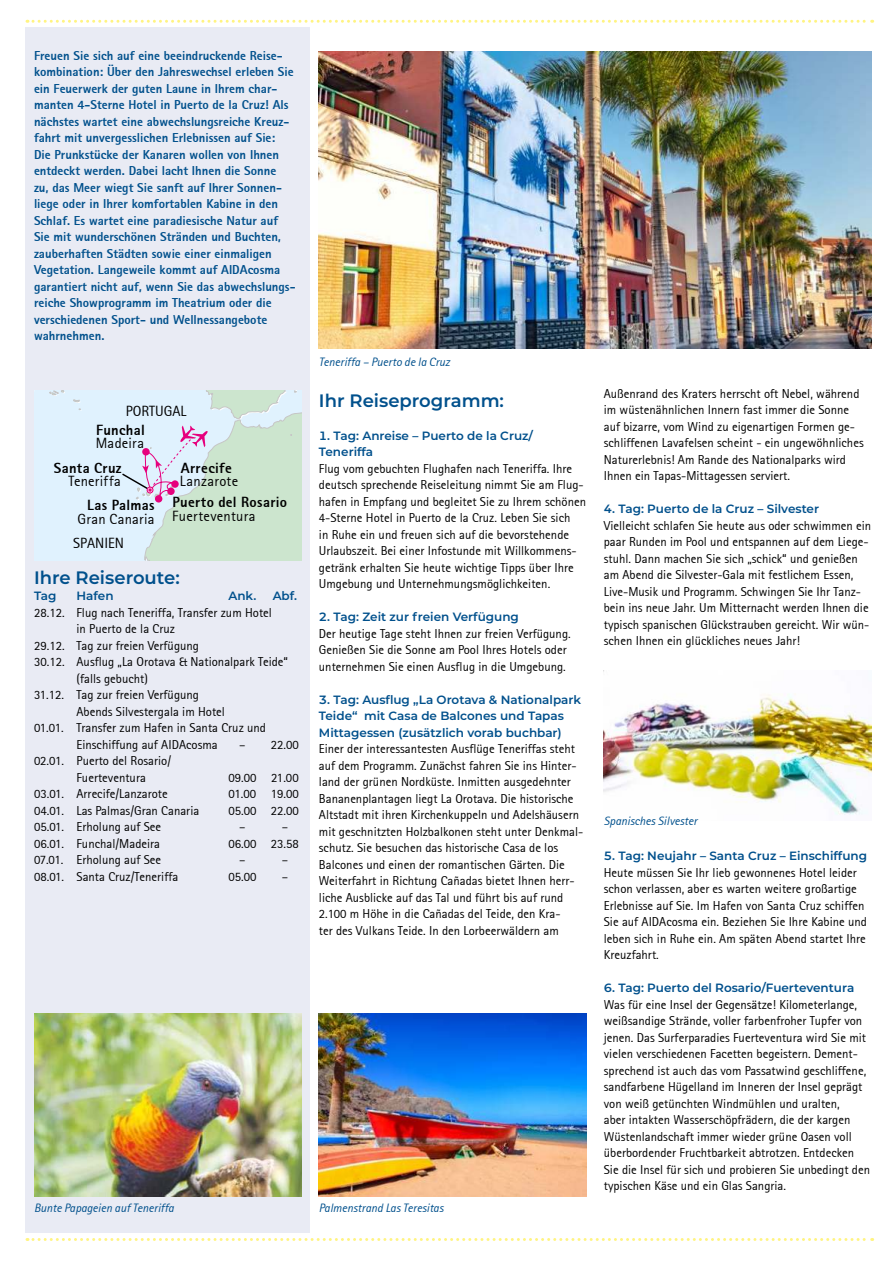
<style>
.page{position:relative;width:893px;height:1263px;background:#fff}
.page>*{position:absolute;margin:0;border:0;box-sizing:border-box;transform-origin:0 0}
.t1{font:600 18px "Montserrat";color:#00508c}
.t2{font:14.55px "Rotis Sans Serif";letter-spacing:.015em;color:#000}
.t3{font:800 14.55px "Rotis Sans Serif";letter-spacing:.025em;color:#000}
.t4{font:12.75px/16.5px "Rotis Sans Serif";color:#000}
.t5{font:800 12.75px/16.5px "Rotis Sans Serif";color:#00508c}
.t6{font:600 12px/16.5px "Montserrat";color:#00508c}
.t7{font:italic 12px "Rotis Sans Serif";color:#00508c}
</style>
<div class="page">
<div style="left:26px;top:28px;width:284px;height:1205px;background:#e9ebf4"></div>
<svg style="left:27px;top:20px;width:846px;height:3px"></svg>
<svg style="left:27px;top:1238px;width:846px;height:3px"></svg>
<img style="left:319px;top:51px;width:553px;height:298px">
<img style="left:319px;top:1013px;width:268px;height:183px">
<img style="left:34px;top:1013px;width:268px;height:183px">
<div style="left:34px;top:390px;width:268px;height:170px;background:#e0f2fe"></div>
<svg style="left:49px;top:390px;width:16px;height:6px"></svg>
<svg style="left:73px;top:399px;width:9px;height:12px"></svg>
<svg style="left:122px;top:390px;width:180px;height:170px"></svg>
<img style="left:604px;top:695px;width:268px;height:120px">
<p class="t5" style="left:34px;top:47px;width:263px">Freuen Sie sich auf eine beeindruckende Reise&shy;kombination: Über den Jahreswechsel erleben Sie ein Feuerwerk der guten Laune in Ihrem char&shy;manten 4-Sterne Hotel in Puerto de la Cruz! Als nächstes wartet eine abwechslungsreiche Kreuz&shy;fahrt mit unvergesslichen Erlebnissen auf Sie:<br>Die Prunkstücke der Kanaren wollen von Ihnen entdeckt werden. Dabei lacht Ihnen die Sonne<br>zu, das Meer wiegt Sie sanft auf Ihrer Sonnen&shy;liege oder in Ihrer komfortablen Kabine in den Schlaf. Es wartet eine paradiesische Natur auf Sie mit wunderschönen Stränden und Buchten, zauberhaften Städten sowie einer einmaligen Vegetation. Langeweile kommt auf AIDAcosma garantiert nicht auf, wenn Sie das abwechslungs&shy;reiche Showprogramm im Theatrium oder die verschiedenen Sport- und Wellnessangebote wahrnehmen.</p>
<p class="t2" style="left:126px;top:402px;width:62px">PORTUGAL</p>
<p class="t3" style="left:96px;top:422px;width:50px">Funchal</p>
<p class="t2" style="left:96px;top:434px;width:50px">Madeira</p>
<p class="t3" style="left:54px;top:459px;width:69px">Santa Cruz</p>
<p class="t2" style="left:68px;top:472px;width:54px">Teneriffa</p>
<p class="t3" style="left:87px;top:497px;width:69px">Las Palmas</p>
<p class="t2" style="left:77px;top:510px;width:79px">Gran Canaria</p>
<p class="t2" style="left:73px;top:534px;width:53px">SPANIEN</p>
<p class="t3" style="left:181px;top:460px;width:53px">Arrecife</p>
<p class="t2" style="left:180px;top:472px;width:60px">Lanzarote</p>
<p class="t3" style="left:172px;top:493px;width:116px">Puerto del Rosario</p>
<p class="t2" style="left:172px;top:507px;width:85px">Fuerteventura</p>
<h1 class="t1" style="left:34px;top:568px;width:147px">Ihre Reiseroute:</h1>
<p class="t6" style="left:34px;top:588px;width:24px">Tag</p>
<p class="t6" style="left:77px;top:588px;width:39px">Hafen</p>
<p class="t6" style="left:228px;top:588px;width:29px">Ank.</p>
<p class="t6" style="left:273px;top:588px;width:26px">Abf.</p>
<p class="t4" style="left:34px;top:604px;width:239px">28.12. Flug nach Teneriffa, Transfer zum Hotel</p>
<p class="t4" style="left:77px;top:621px;width:100px">in Puerto de la Cruz</p>
<p class="t4" style="left:34px;top:637px;width:167px">29.12. Tag zur freien Verfügung</p>
<p class="t4" style="left:34px;top:653px;width:256px">30.12. Ausflug „La Orotava &amp; Nationalpark Teide“</p>
<p class="t4" style="left:77px;top:671px;width:73px">(falls gebucht)</p>
<p class="t4" style="left:34px;top:686px;width:167px">31.12. Tag zur freien Verfügung</p>
<p class="t4" style="left:77px;top:703px;width:150px">Abends Silvestergala im Hotel</p>
<p class="t4" style="left:34px;top:719px;width:234px">01.01. Transfer zum Hafen in Santa Cruz und</p>
<p class="t4" style="left:77px;top:736px;width:143px">Einschiffung auf AIDAcosma</p>
<p class="t4" style="left:239px;top:736px;width:61px">– 22.00</p>
<p class="t4" style="left:77px;top:752px;width:96px;text-indent:-43px">02.01. Puerto del Rosario/<br>Fuerteventura</p>
<p class="t4" style="left:228px;top:769px;width:72px">09.00 21.00</p>
<p class="t4" style="left:34px;top:785px;width:135px">03.01. Arrecife/Lanzarote</p>
<p class="t4" style="left:229px;top:785px;width:72px">01.00 19.00</p>
<p class="t4" style="left:34px;top:802px;width:167px">04.01. Las Palmas/Gran Canaria</p>
<p class="t4" style="left:228px;top:802px;width:72px">05.00 22.00</p>
<p class="t4" style="left:34px;top:818px;width:129px">05.01. Erholung auf See</p>
<p class="t4" style="left:239px;top:818px;width:8px">–</p>
<p class="t4" style="left:282px;top:818px;width:8px">–</p>
<p class="t4" style="left:34px;top:835px;width:128px">06.01. Funchal/Madeira</p>
<p class="t4" style="left:228px;top:835px;width:72px">06.00 23.58</p>
<p class="t4" style="left:34px;top:851px;width:129px">07.01. Erholung auf See</p>
<p class="t4" style="left:239px;top:851px;width:8px">–</p>
<p class="t4" style="left:282px;top:851px;width:8px">–</p>
<p class="t4" style="left:34px;top:868px;width:146px">08.01. Santa Cruz/Teneriffa</p>
<p class="t4" style="left:228px;top:868px;width:30px">05.00</p>
<p class="t4" style="left:282px;top:868px;width:8px">–</p>
<p class="t7" style="left:319px;top:357px;width:133px">Teneriffa – Puerto de la Cruz</p>
<h1 class="t1" style="left:319px;top:391px;width:187px">Ihr Reiseprogramm:</h1>
<p class="t6" style="left:319px;top:427px;width:216px">1. Tag: Anreise – Puerto de la Cruz/<br>Teneriffa</p>
<p class="t4" style="left:319px;top:460px;width:269px">Flug vom gebuchten Flughafen nach Teneriffa. Ihre deutsch sprechende Reiseleitung nimmt Sie am Flug&shy;hafen in Empfang und begleitet Sie zu Ihrem schönen 4-Sterne Hotel in Puerto de la Cruz. Leben Sie sich<br>in Ruhe ein und freuen sich auf die bevorstehende Urlaubszeit. Bei einer Infostunde mit Willkommens&shy;getränk erhalten Sie heute wichtige Tipps über Ihre Umgebung und Unternehmungsmöglichkeiten.</p>
<p class="t6" style="left:319px;top:609px;width:202px">2. Tag: Zeit zur freien Verfügung</p>
<p class="t4" style="left:319px;top:625px;width:253px">Der heutige Tage steht Ihnen zur freien Verfügung.<br>Genießen Sie die Sonne am Pool Ihres Hotels oder unternehmen Sie einen Ausflug in die Umgebung.</p>
<p class="t6" style="left:319px;top:691px;width:264px">3. Tag: Ausflug „La Orotava &amp; Nationalpark<br>Teide“ mit Casa de Balcones und Tapas<br>Mittagessen (zusätzlich vorab buchbar)</p>
<p class="t4" style="left:319px;top:740px;width:266px">Einer der interessantesten Ausflüge Teneriffas steht auf dem Programm. Zunächst fahren Sie ins Hinter&shy;land der grünen Nordküste. Inmitten ausgedehnter Bananenplantagen liegt La Orotava. Die historische Altstadt mit ihren Kirchenkuppeln und Adelshäusern mit geschnitzten Holzbalkonen steht unter Denkmal&shy;schutz. Sie besuchen das historische Casa de los Balcones und einen der romantischen Gärten. Die Weiterfahrt in Richtung Cañadas bietet Ihnen herr&shy;liche Ausblicke auf das Tal und führt bis auf rund 2.100 m Höhe in die Cañadas del Teide, den Kra-<br>ter des Vulkans Teide. In den Lorbeerwäldern am</p>
<p class="t7" style="left:34px;top:1203px;width:141px">Bunte Papageien auf Teneriffa</p>
<p class="t7" style="left:319px;top:1203px;width:126px">Palmenstrand Las Teresitas</p>
<p class="t4" style="left:604px;top:385px;width:261px">Außenrand des Kraters herrscht oft Nebel, während im wüstenähnlichen Innern fast immer die Sonne auf bizarre, vom Wind zu eigenartigen Formen ge&shy;schliffenen Lavafelsen scheint - ein ungewöhnliches Naturerlebnis! Am Rande des Nationalparks wird Ihnen ein Tapas-Mittagessen serviert.</p>
<p class="t6" style="left:604px;top:501px;width:217px">4. Tag: Puerto de la Cruz – Silvester</p>
<p class="t4" style="left:604px;top:517px;width:269px">Vielleicht schlafen Sie heute aus oder schwimmen ein paar Runden im Pool und entspannen auf dem Liege&shy;stuhl. Dann machen Sie sich „schick“ und genießen am Abend die Silvester-Gala mit festlichem Essen, Live-Musik und Programm. Schwingen Sie Ihr Tanz&shy;bein ins neue Jahr. Um Mitternacht werden Ihnen die typisch spanischen Glückstrauben gereicht. Wir wün&shy;schen Ihnen ein glückliches neues Jahr!</p>
<p class="t7" style="left:604px;top:816px;width:95px">Spanisches Silvester</p>
<p class="t6" style="left:604px;top:848px;width:265px">5. Tag: Neujahr – Santa Cruz – Einschiffung</p>
<p class="t4" style="left:604px;top:864px;width:265px">Heute müssen Sie Ihr lieb gewonnenes Hotel leider schon verlassen, aber es warten weitere großartige Erlebnisse auf Sie. Im Hafen von Santa Cruz schiffen Sie auf AIDAcosma ein. Beziehen Sie Ihre Kabine und leben sich in Ruhe ein. Am späten Abend startet Ihre Kreuzfahrt.</p>
<p class="t6" style="left:604px;top:980px;width:252px">6. Tag: Puerto del Rosario/Fuerteventura</p>
<p class="t4" style="left:604px;top:996px;width:268px">Was für eine Insel der Gegensätze! Kilometerlange, weißsandige Strände, voller farbenfroher Tupfer von jenen. Das Surferparadies Fuerteventura wird Sie mit vielen verschiedenen Facetten begeistern. Dement&shy;sprechend ist auch das vom Passatwind geschliffene, sandfarbene Hügelland im Inneren der Insel geprägt von weiß getünchten Windmühlen und uralten,<br>aber intakten Wasserschöpfrädern, die der kargen Wüstenlandschaft immer wieder grüne Oasen voll überbordender Fruchtbarkeit abtrotzen. Entdecken Sie die Insel für sich und probieren Sie unbedingt den typischen Käse und ein Glas Sangria.</p>
</div>
